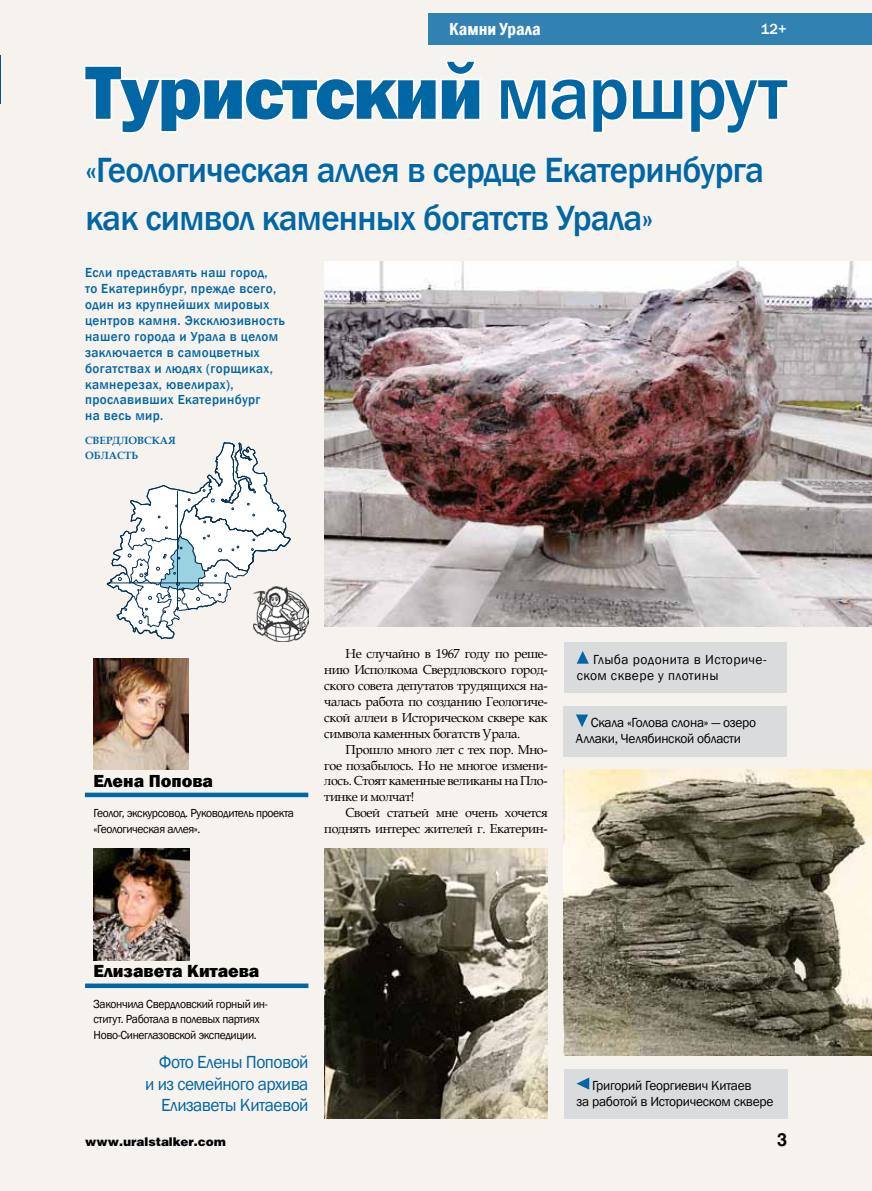
<style>
.page{position:relative;width:872px;height:1191px;background:#f6f2ee}
.page>*{position:absolute;margin:0;border:0;box-sizing:border-box;transform-origin:0 0}
.t1{font:800 78px "Franklin Gothic";letter-spacing:-.02em;color:#0066a4}
.t2{font:500 36px/47.5px "Franklin Gothic";letter-spacing:-.02em;color:#0066a4}
.t3{font:18px/21.9px "Franklin Gothic";letter-spacing:-.03em;color:#0066a4;text-align:right}
.t4{font:800 18px "Franklin Gothic";color:#000}
.t5{font:600 condensed 18px "Franklin Gothic";color:#fff}
.t6{font:700 18px "Helios";color:#000}
.t7{font:500 15px "Franklin Gothic";color:#fff}
.t8{font:500 13.5px/15.9px "Franklin Gothic";letter-spacing:.03em;color:#0066a4}
.t9{font:13.5px/16.2px "Franklin Gothic";letter-spacing:-.02em;color:#000;text-align:center}
.t10{font:13.5px/16.2px "Franklin Gothic";letter-spacing:.03em;color:#000}
.t11{font:13.05px "Book Antiqua";letter-spacing:-.03em;color:#000}
.t12{font:12px/15.9px "Franklin Gothic";letter-spacing:-.03em;color:#000}
.t13{font:12px "Helios Black C";color:#000}
.t14{font:700 10.5px/15px "Book Antiqua";color:#0066a4}
.s1{font-weight:500}
</style>
<div class="page">
<img style="left:324px;top:262px;width:548px;height:364px">
<div style="left:428px;top:13px;width:444px;height:32px;background:#3182b2"></div>
<hr style="left:0;top:55px;width:1px;height:49px;background:#115171">
<div style="left:564px;top:642px;width:223px;height:50px;background:#dadbdc"></div>
<svg style="left:577px;top:651px;width:12px;height:12px"></svg>
<svg style="left:84px;top:60px;width:397px;height:74px"></svg>
<svg style="left:500px;top:78px;width:289px;height:56px"></svg>
<svg style="left:106px;top:442px;width:185px;height:197px"></svg>
<hr style="left:177px;top:491px;width:1px;height:119px;background:#003354">
<hr style="left:108px;top:582px;width:118px;height:1px;background:#003354">
<img style="left:253px;top:586px;width:55px;height:56px">
<img style="left:93px;top:658px;width:96px;height:112px">
<div style="left:85px;top:792px;width:223px;height:5px;background:#0066a4"></div>
<svg style="left:94px;top:774px;width:119px;height:13px"></svg>
<div style="left:564px;top:1069px;width:223px;height:49px;background:#dadbdc"></div>
<svg style="left:576px;top:1077px;width:13px;height:12px"></svg>
<div style="left:563px;top:706px;width:224px;height:50px;background:#dadbdc"></div>
<svg style="left:576px;top:714px;width:12px;height:13px"></svg>
<img style="left:324px;top:849px;width:223px;height:269px">
<img style="left:563px;top:769px;width:309px;height:286px">
<div style="left:85px;top:983px;width:223px;height:5px;background:#0066a4"></div>
<img style="left:94px;top:849px;width:95px;height:111px">
<h3 class="t5" style="left:449px;top:17px;width:93px">Камни Урала</h3>
<p class="t7" style="left:761px;top:20px;width:27px">12+</p>
<p class="t1" style="left:85px;top:42px;width:703px">Туристский <span class="s1">маршрут</span></p>
<p class="t2" style="left:85px;top:147px;width:680px">«Геологическая аллея в сердце Екатеринбурга как символ каменных богатств Урала»</p>
<p class="t8" style="left:85px;top:265px;width:201px">Если представлять наш город,<br>то Екатеринбург, прежде всего, один из крупнейших мировых центров камня. Эксклюзивность нашего города и Урала в целом заключается в самоцветных богатствах и людях (горщиках, камнерезах, ювелирах), прославивших Екатеринбург<br>на весь мир.</p>
<p class="t14" style="left:85px;top:433px;width:92px">свердловская область</p>
<p class="t4" style="left:93px;top:769px;width:121px">Елена Попова</p>
<p class="t12" style="left:94px;top:805px;width:202px">Геолог, экскурсовод. Руководитель проекта «Геологическая аллея».</p>
<p class="t11" style="left:345px;top:645px;width:204px">Не случайно в 1967 году по реше-</p>
<p class="t11" style="left:324px;top:660px;width:225px">нию Исполкома Свердловского город-</p>
<p class="t11" style="left:324px;top:676px;width:225px">ского совета депутатов трудящихся на-</p>
<p class="t11" style="left:324px;top:692px;width:225px">чалась работа по созданию Геологиче-</p>
<p class="t11" style="left:324px;top:708px;width:225px">ской аллеи в Историческом сквере как</p>
<p class="t11" style="left:324px;top:724px;width:197px">символа каменных богатств Урала.</p>
<p class="t11" style="left:345px;top:740px;width:204px">Прошло много лет с тех пор. Мно-</p>
<p class="t11" style="left:324px;top:756px;width:225px">гое позабылось. Но не многое измени-</p>
<p class="t11" style="left:324px;top:772px;width:225px">лось. Стоят каменные великаны на Пло-</p>
<p class="t11" style="left:324px;top:787px;width:91px">тинке и молчат!</p>
<p class="t11" style="left:345px;top:803px;width:204px">Своей статьей мне очень хочется</p>
<p class="t11" style="left:324px;top:819px;width:225px">поднять интерес жителей г. Екатерин-</p>
<p class="t10" style="left:576px;top:651px;width:191px;text-indent:16px">Глыба родонита в Историче&shy;ском сквере у плотины</p>
<p class="t9" style="left:576px;top:715px;width:182px;text-align:left;text-indent:15px">Скала «Голова слона» — озеро<br>Аллаки, Челябинской области</p>
<p class="t4" style="left:94px;top:959px;width:167px">Елизавета Китаева</p>
<p class="t12" style="left:94px;top:995px;width:176px">Закончила Свердловский горный ин&shy;ститут. Работала в полевых партиях<br>Ново‑Синеглазовской экспедиции.</p>
<p class="t3" style="left:145px;top:1051px;width:165px">Фото Елены Поповой<br>и из семейного архива<br>Елизаветы Китаевой</p>
<p class="t9" style="left:576px;top:1077px;width:198px">Григорий Георгиевич Китаев<br>за работой в Историческом сквере</p>
<p class="t13" style="left:85px;top:1134px;width:142px">www.uralstalker.com</p>
<p class="t6" style="left:777px;top:1129px;width:12px">3</p>
</div>
